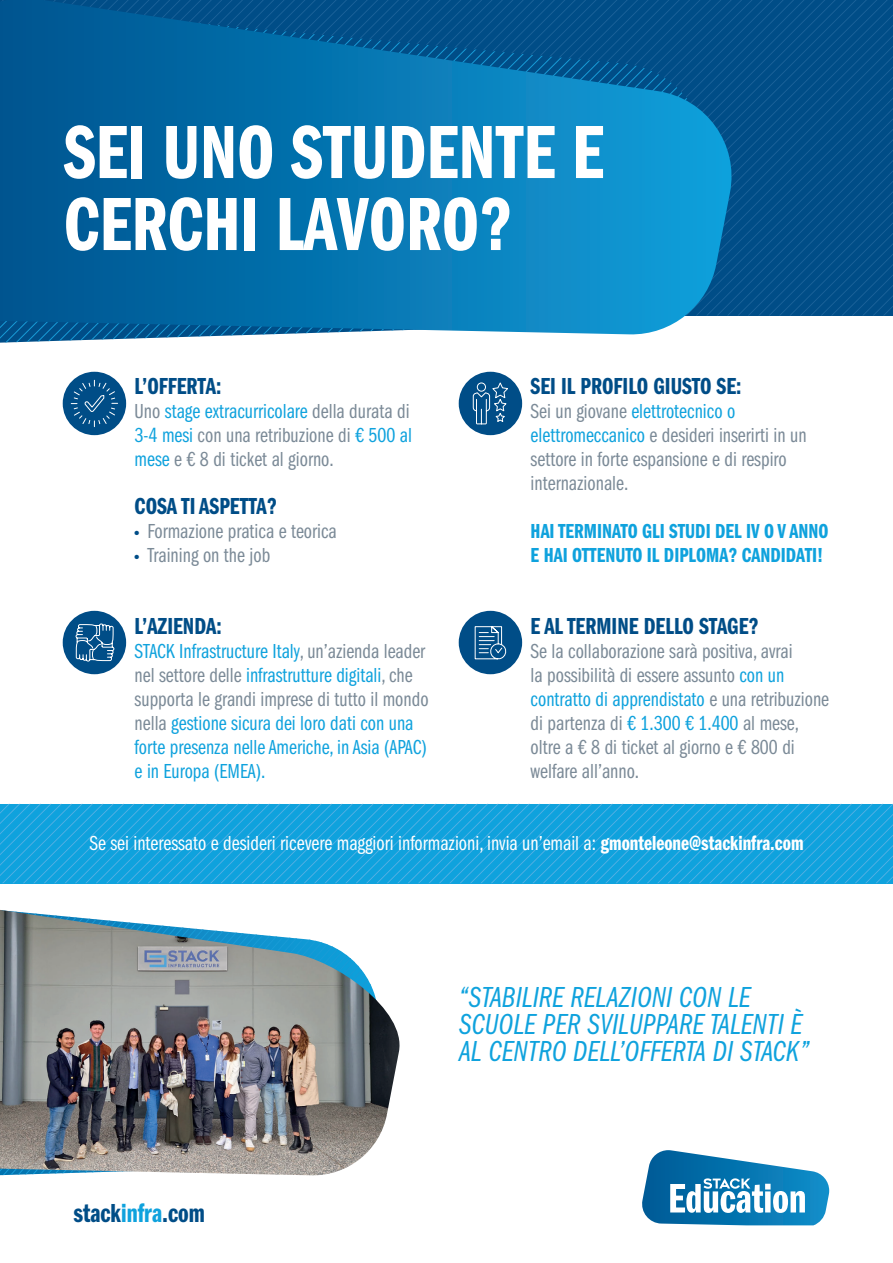
<style>
.page{position:relative;width:893px;height:1263px;background:#fff}
.page>*{position:absolute;margin:0;border:0;box-sizing:border-box;transform-origin:0 0}
.t1{font:78px/72px "Franklin Gothic LT Pro Dm Cm";color:#fff}
.t2{font:30px/27px "Franklin Gothic LT Pro Bk Cm It";color:#0fa2dd}
.t3{font:27px "Franklin Gothic LT Pro Dm Cm";color:#004d87}
.t4{font:24px "Franklin Gothic LT Pro Dm Cm";color:#004d87}
.t5{font:21px/24px "Franklin Gothic LT Pro Bk Cm";color:#7b8a97}
.t6{font:21px/24px "Franklin Gothic LT Pro Bk Cm";color:#0fa2dd}
.t7{font:21px "Franklin Gothic LT Pro Bk Cm";color:#fff}
.t8{font:21px/24px "Franklin Gothic LT Pro Dm Cm";color:#0fa2dd}
.s1{color:#0fa2dd}
.s2{color:#004d87}
.s3{color:#7b8a97}
.s4{font-family:"Franklin Gothic LT Pro Dm Cm"}
</style>
<div class="page">
<svg style="left:877px;top:0;width:11px;height:315px;background:#034f89"></svg>
<svg style="left:867px;top:0;width:10px;height:315px;background:#034f89"></svg>
<svg style="left:857px;top:0;width:10px;height:315px;background:#034f89"></svg>
<svg style="left:846px;top:0;width:11px;height:315px;background:#034f89"></svg>
<svg style="left:836px;top:0;width:10px;height:315px;background:#034f89"></svg>
<svg style="left:825px;top:0;width:11px;height:315px;background:#034f89"></svg>
<svg style="left:815px;top:0;width:10px;height:315px;background:#034f89"></svg>
<svg style="left:805px;top:0;width:10px;height:315px;background:#034f89"></svg>
<svg style="left:794px;top:0;width:11px;height:315px;background:#034f89"></svg>
<svg style="left:784px;top:0;width:10px;height:315px;background:#034f89"></svg>
<svg style="left:773px;top:0;width:11px;height:315px;background:#034f89"></svg>
<svg style="left:763px;top:0;width:10px;height:315px;background:#034f89"></svg>
<svg style="left:753px;top:0;width:10px;height:315px;background:#034f89"></svg>
<svg style="left:742px;top:0;width:11px;height:315px;background:#034f89"></svg>
<svg style="left:0;top:335px;width:212px;height:8px"></svg>
<svg style="left:0;top:0;width:739px;height:335px;background:#0870ab"></svg>
<img style="left:0;top:910px;width:400px;height:266px">
<svg style="left:0;top:804px;width:893px;height:79px;background:#17a3dd"></svg>
<div style="left:63px;top:611px;width:63px;height:63px;background:#004d87;border-radius:50%"></div>
<div style="left:63px;top:372px;width:63px;height:63px;background:#004d87;border-radius:50%"></div>
<div style="left:459px;top:611px;width:63px;height:63px;background:#004d87;border-radius:50%"></div>
<div style="left:459px;top:372px;width:63px;height:63px;background:#004d87;border-radius:50%"></div>
<svg style="left:472px;top:382px;width:36px;height:43px"></svg>
<svg style="left:474px;top:626px;width:33px;height:34px"></svg>
<svg style="left:76px;top:624px;width:38px;height:37px"></svg>
<svg style="left:70px;top:379px;width:48px;height:48px"></svg>
<svg style="left:642px;top:1150px;width:187px;height:75px"></svg>
<h1 class="t1" style="left:64px;top:117px;width:542px">SEI UNO STUDENTE E<br>CERCHI LAVORO?</h1>
<p class="t4" style="left:135px;top:373px;width:88px">L’OFFERTA:</p>
<p class="t5" style="left:135px;top:399px;width:279px;text-align:justify">Uno <span class="s1">stage extracurricolare</span> della durata di <span class="s1">3-4 mesi</span> con una retribuzione di <span class="s1">€ 500 al mese</span> e € 8 di ticket al giorno.</p>
<p class="t4" style="left:135px;top:493px;width:144px">COSA TI ASPETTA?</p>
<p class="t5" style="left:135px;top:519px;width:204px"><span class="s2">●</span> Formazione pratica e teorica</p>
<p class="t5" style="left:135px;top:543px;width:137px"><span class="s2">●</span> Training on the job</p>
<p class="t4" style="left:135px;top:613px;width:89px">L’AZIENDA:</p>
<p class="t6" style="left:135px;top:639px;width:295px">STACK Infrastructure Italy<span class="s3">, un’azienda leader nel settore delle</span> infrastrutture digitali<span class="s3">, che supporta le grandi imprese di tutto il mondo nella</span> gestione sicura dei loro dati con una forte presenza nelle Americhe, in Asia (APAC) e in Europa (EMEA).</p>
<p class="t4" style="left:531px;top:373px;width:212px">SEI IL PROFILO GIUSTO SE:</p>
<p class="t5" style="left:531px;top:399px;width:278px">Sei un giovane <span class="s1">elettrotecnico o elettromeccanico</span> e desideri inserirti in un settore in forte espansione e di respiro internazionale.</p>
<p class="t8" style="left:531px;top:519px;width:299px">HAI TERMINATO GLI STUDI DEL IV O V ANNO<br>E HAI OTTENUTO IL DIPLOMA? CANDIDATI!</p>
<p class="t4" style="left:531px;top:613px;width:230px">E AL TERMINE DELLO STAGE?</p>
<p class="t5" style="left:531px;top:639px;width:300px">Se la collaborazione sarà positiva, avrai<br>la possibilità di essere assunto <span class="s1">con un contratto di apprendistato</span> e una retribuzione di partenza di <span class="s1">€ 1.300 € 1.400</span> al mese, oltre a € 8 di ticket al giorno e € 800 di welfare all’anno.</p>
<p class="t7" style="left:89px;top:832px;width:716px">Se sei interessato e desideri ricevere maggiori informazioni, invia un’email a: <span class="s4">gmonteleone@stackinfra.com</span></p>
<p class="t3" style="left:73px;top:1198px;width:133px">stack<span class="s1">infra</span>.com</p>
<h2 class="t2" style="left:459px;top:984px;width:352px">“STABILIRE RELAZIONI CON LE<br>SCUOLE PER SVILUPPARE TALENTI È<br>AL CENTRO DELL’OFFERTA DI STACK”</h2>
</div>
